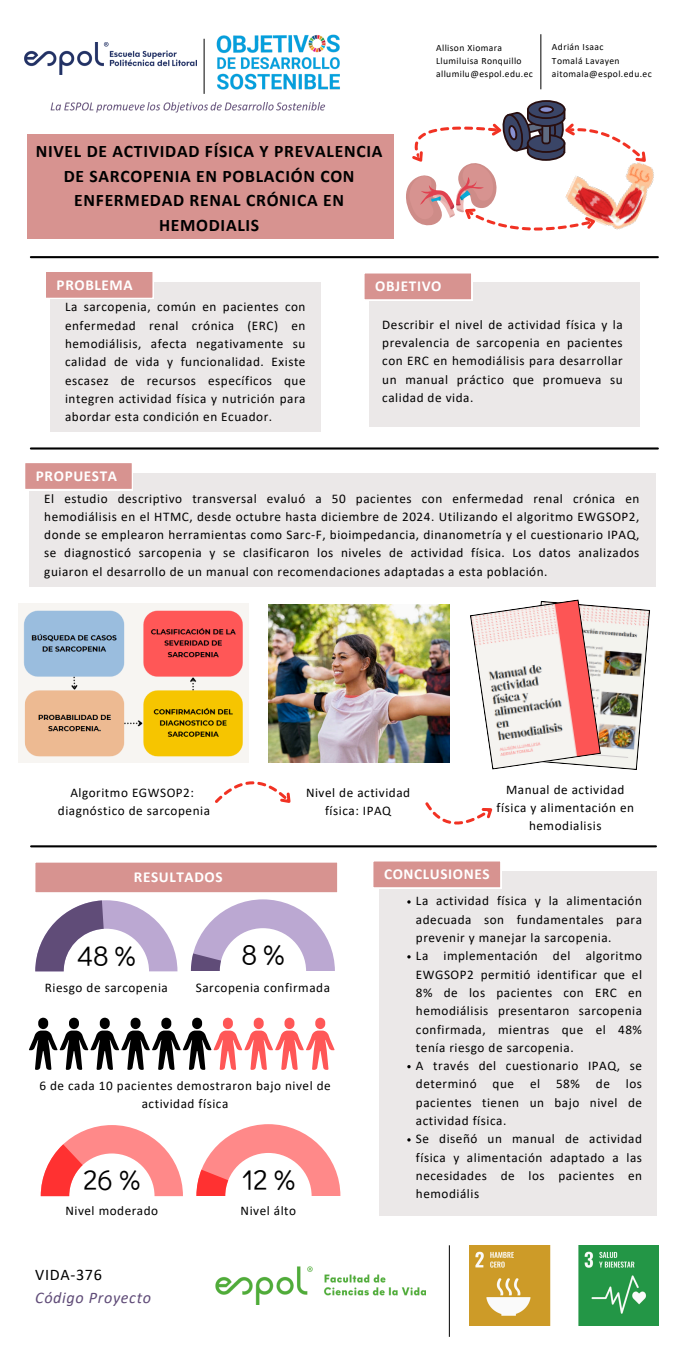
<style>
.page{position:relative;width:681px;height:1361px;background:#fff}
.page>*{position:absolute;margin:0;border:0;box-sizing:border-box;transform-origin:0 0}
.t1{font:28.44px "Didact Gothic";color:#000}
.t2{font:28.08px "Didact Gothic";color:#000}
.t3{font:700 17.6px/24.6px "Calibri";letter-spacing:.04em;color:#000;text-align:center}
.t4{font:italic 16.2px/22.5px "Calibri";letter-spacing:.04em;color:#604c78}
.t5{font:700 15.2px "Calibri";letter-spacing:.04em;color:#fff}
.t6{font:700 14px "Calibri";letter-spacing:.04em;color:#fff}
.t7{font:13.2px/18.3px "Calibri";letter-spacing:.04em;color:#000;text-align:justify}
.t8{font:9.6px "Calibri";letter-spacing:.04em;color:#000}
.s1{font-style:normal;color:#000}
</style>
<div class="page">
<img style="left:24px;top:42px;width:172px;height:33px">
<img style="left:216px;top:34px;width:124px;height:56px">
<img style="left:50px;top:102px;width:276px;height:11px">
<hr style="left:204px;top:39px;width:1px;height:55px;background:#000">
<hr style="left:540px;top:34px;width:1px;height:55px;background:#000">
<div style="left:28px;top:134px;width:366px;height:105px;background:#d79390"></div>
<svg style="left:406px;top:100px;width:246px;height:131px"></svg>
<div style="left:51px;top:283px;width:270px;height:149px;background:#ebe8e8"></div>
<div style="left:29px;top:473px;width:627px;height:114px;background:#ebe8e8"></div>
<hr style="left:31px;top:256px;width:627px;height:2px;background:#000">
<hr style="left:31px;top:845px;width:625px;height:2px;background:#000">
<img style="left:216px;top:1267px;width:209px;height:37px">
<img style="left:469px;top:1245px;width:190px;height:81px">
<img style="left:470px;top:599px;width:180px;height:171px">
<img style="left:18px;top:604px;width:230px;height:158px">
<img style="left:268px;top:604px;width:181px;height:158px">
<svg style="left:41px;top:1125px;width:142px;height:71px"></svg>
<svg style="left:196px;top:1124px;width:144px;height:72px"></svg>
<svg style="left:29px;top:1018px;width:152px;height:52px"></svg>
<svg style="left:214px;top:1018px;width:120px;height:52px"></svg>
<div style="left:379px;top:871px;width:278px;height:344px;background:#ebe8e8"></div>
<svg style="left:215px;top:781px;width:76px;height:22px"></svg>
<svg style="left:46px;top:272px;width:108px;height:27px;background:#d99996"></svg>
<svg style="left:425px;top:802px;width:68px;height:23px"></svg>
<div style="left:369px;top:282px;width:270px;height:144px;background:#ebe8e8"></div>
<svg style="left:364px;top:273px;width:108px;height:27px;background:#d99996"></svg>
<svg style="left:25px;top:463px;width:108px;height:27px;background:#d99996"></svg>
<hr style="left:31px;top:447px;width:627px;height:2px;background:#000">
<svg style="left:373px;top:861px;width:128px;height:27px;background:#d99996"></svg>
<svg style="left:35px;top:862px;width:303px;height:109px"></svg>
<hr style="left:449px;top:1245px;width:1px;height:92px;background:#000">
<p class="t3" style="left:36px;top:140px;width:348px">NIVEL DE ACTIVIDAD FÍSICA Y PREVALENCIA<br>DE SARCOPENIA EN POBLACIÓN CON<br>ENFERMEDAD RENAL CRÓNICA EN<br>HEMODIALIS</p>
<p class="t8" style="left:436px;top:44px;width:68px">Allison Xiomara</p>
<p class="t8" style="left:436px;top:57px;width:87px">Llumiluisa Ronquillo</p>
<p class="t8" style="left:436px;top:70px;width:98px">allumilu@espol.edu.ec</p>
<p class="t8" style="left:552px;top:43px;width:53px">Adrián Isaac</p>
<p class="t8" style="left:552px;top:56px;width:69px">Tomalá Lavayen</p>
<p class="t8" style="left:552px;top:70px;width:101px">aitomala@espol.edu.ec</p>
<p class="t5" style="left:57px;top:278px;width:78px">PROBLEMA</p>
<p class="t7" style="left:65px;top:299px;width:242px">La sarcopenia, común en pacientes con enfermedad renal crónica (ERC) en hemodiálisis, afecta negativamente su calidad de vida y funcionalidad. Existe escasez de recursos específicos que integren actividad física y nutrición para abordar esta condición en Ecuador.</p>
<p class="t6" style="left:30px;top:461px;width:76px">PROPUESTA</p>
<p class="t5" style="left:36px;top:469px;width:83px">PROPUESTA</p>
<p class="t5" style="left:375px;top:280px;width:68px">OBJETIVO</p>
<h3 class="t7" style="left:382px;top:316px;width:242px">Describir el nivel de actividad física y la prevalencia de sarcopenia en pacientes con ERC en hemodiálisis para desarrollar un manual práctico que promueva su calidad de vida.</h3>
<p class="t7" style="left:44px;top:490px;width:596px">El estudio descriptivo transversal evaluó a 50 pacientes con enfermedad renal crónica en hemodiálisis en el HTMC, desde octubre hasta diciembre de 2024. Utilizando el algoritmo EWGSOP2, donde se emplearon herramientas como Sarc-F, bioimpedancia, dinanometría y el cuestionario IPAQ, se diagnosticó sarcopenia y se clasificaron los niveles de actividad física. Los datos analizados guiaron el desarrollo de un manual con recomendaciones adaptadas a esta población.</p>
<p class="t7" style="left:58px;top:784px;width:154px;text-align:center">Algoritmo EGWSOP2: diagnóstico de sarcopenia</p>
<p class="t7" style="left:306px;top:784px;width:106px;text-align:center">Nivel de actividad física: IPAQ</p>
<p class="t7" style="left:496px;top:781px;width:139px;text-align:center">Manual de actividad física y alimentación en hemodialisis</p>
<p class="t5" style="left:134px;top:871px;width:90px">RESULTADOS</p>
<h4 class="t5" style="left:384px;top:868px;width:107px">CONCLUSIONES</h4>
<h3 class="t7" style="left:416px;top:893px;width:227px">La actividad física y la alimentación adecuada son fundamentales para prevenir y manejar la sarcopenia.</h3>
<p class="t7" style="left:416px;top:948px;width:227px">La implementación del algoritmo EWGSOP2 permitió identificar que el 8% de los pacientes con ERC en hemodiálisis presentaron sarcopenia confirmada, mientras que el 48% tenía riesgo de sarcopenia.</p>
<h4 class="t7" style="left:416px;top:1058px;width:227px">A través del cuestionario IPAQ, se determinó que el 58% de los pacientes tienen un bajo nivel de actividad física.</h4>
<p class="t7" style="left:416px;top:1131px;width:227px">Se diseñó un manual de actividad física y alimentación adaptado a las necesidades de los pacientes en hemodiális</p>
<h2 class="t2" style="left:77px;top:936px;width:60px">48 %</h2>
<h1 class="t1" style="left:241px;top:936px;width:45px">8%</h1>
<p class="t7" style="left:45px;top:980px;width:125px">Riesgo de sarcopenia</p>
<h1 class="t7" style="left:196px;top:980px;width:136px">Sarcopenia confirmada</h1>
<p class="t7" style="left:39px;top:1077px;width:293px;text-align:center">6 de cada 10 pacientes demostraron bajo nivel de actividad física</p>
<h2 class="t2" style="left:84px;top:1161px;width:58px">26 %</h2>
<h1 class="t1" style="left:242px;top:1160px;width:55px">12 %</h1>
<p class="t7" style="left:65px;top:1202px;width:94px">Nivel moderado</p>
<p class="t7" style="left:241px;top:1202px;width:57px">Nivel álto</p>
<p class="t4" style="left:35px;top:1265px;width:117px"><span class="s1">VIDA-376<br></span>Código Proyecto</p>
</div>
